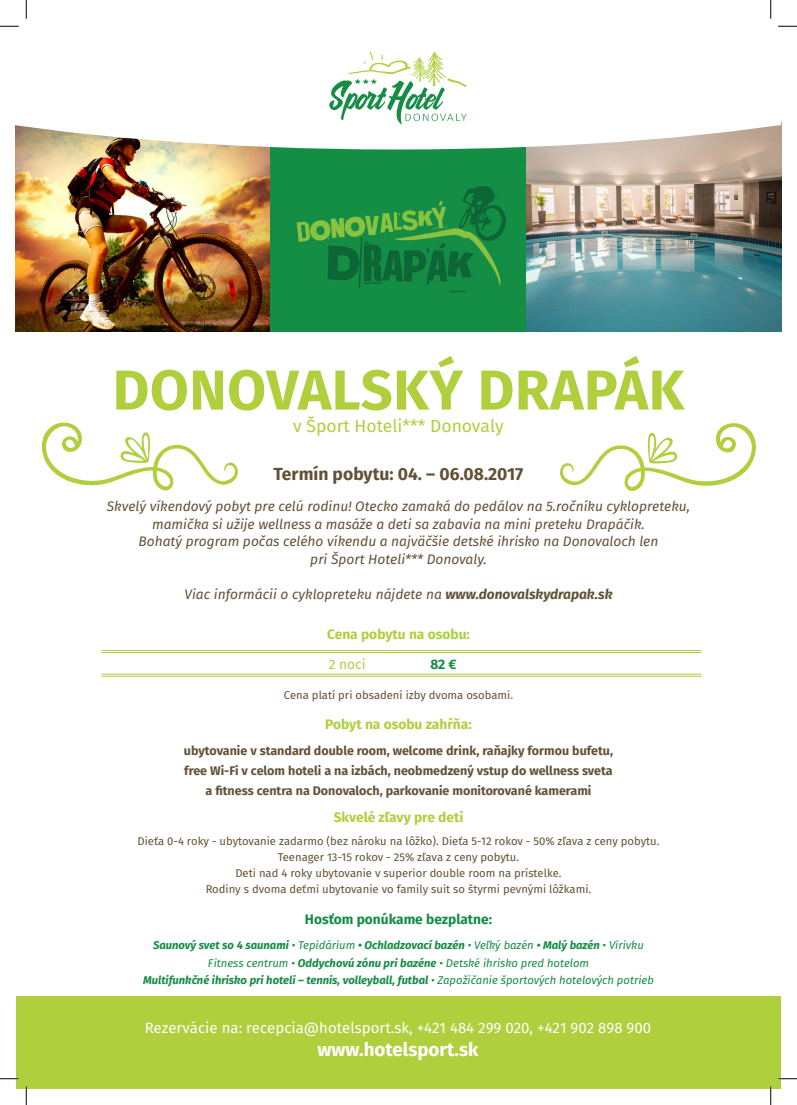
<style>
.page{position:relative;width:797px;height:1105px;background:#fff}
.page>*{position:absolute;margin:0;border:0;box-sizing:border-box;transform-origin:0 0}
.t1{font:700 56.25px "Fira Sans";letter-spacing:.01em;color:#afcf3d}
.t2{font:700 18.75px "Fira Sans";color:#fff}
.t3{font:700 17.5px "Fira Sans";color:#635135}
.t4{font:17.5px "Fira Sans";color:#afcf3d}
.t5{font:15px "Fira Sans";color:#fff}
.t6{font:italic 13.75px "Fira Sans";color:#635135}
.t7{font:700 13.75px "Fira Sans";color:#afcf3d}
.t8{font:700 13.75px "Fira Sans";color:#148c44}
.t9{font:13.75px "Fira Sans";color:#afcf3d}
.t10{font:700 12.5px "Fira Sans";color:#635135}
.t11{font:11.25px/16.2px "Fira Sans";color:#635135;text-align:center}
.t12{font:italic 700 11.25px "Fira Sans";color:#148c44}
.t13{font:italic 11.25px "Fira Sans";color:#148c44}
.s1{font-weight:700}
.s2{font-weight:400}
</style>
<div class="page">
<img style="left:16px;top:149px;width:255px;height:182px">
<img style="left:271px;top:125px;width:510px;height:206px">
<svg style="left:16px;top:16px;width:764px;height:133px"></svg>
<svg style="left:329px;top:51px;width:138px;height:74px"></svg>
<div style="left:16px;top:996px;width:764px;height:93px;background:#afcf3d"></div>
<hr style="left:102px;top:674px;width:599px;height:1px;background:#afcf3d">
<hr style="left:102px;top:676px;width:599px;height:1px;background:#afcf3d">
<hr style="left:102px;top:650px;width:599px;height:1px;background:#afcf3d">
<hr style="left:102px;top:652px;width:599px;height:1px;background:#afcf3d">
<svg style="left:41px;top:422px;width:197px;height:69px"></svg>
<svg style="left:559px;top:423px;width:197px;height:68px"></svg>
<svg style="left:0;top:25px;width:19px;height:2px"></svg>
<svg style="left:778px;top:25px;width:19px;height:2px"></svg>
<svg style="left:0;top:1078px;width:19px;height:1px"></svg>
<svg style="left:778px;top:1078px;width:19px;height:1px"></svg>
<svg style="left:25px;top:0;width:2px;height:19px"></svg>
<svg style="left:25px;top:1086px;width:2px;height:19px"></svg>
<svg style="left:770px;top:0;width:1px;height:19px"></svg>
<svg style="left:770px;top:1086px;width:1px;height:19px"></svg>
<p class="t1" style="left:113px;top:343px;width:573px">DONOVALSKÝ DRAPÁK</p>
<p class="t4" style="left:293px;top:413px;width:212px">v Šport Hoteli*** Donovaly</p>
<p class="t3" style="left:273px;top:459px;width:251px">Termín pobytu: 04. – 06.08.2017</p>
<p class="t6" style="left:107px;top:497px;width:584px">Skvelý víkendový pobyt pre celú rodinu! Otecko zamaká do pedálov na 5.ročníku cyklopreteku,</p>
<p class="t6" style="left:152px;top:514px;width:494px">mamička si užije wellness a masáže a deti sa zabavia na mini preteku Drapáčik.</p>
<p class="t6" style="left:138px;top:532px;width:521px">Bohatý program počas celého víkendu a najväčšie detské ihrisko na Donovaloch len</p>
<p class="t6" style="left:310px;top:549px;width:178px">pri Šport Hoteli*** Donovaly.</p>
<p class="t6" style="left:184px;top:584px;width:429px">Viac informácii o cyklopreteku nájdete na <span class="s1">www.donovalskydrapak.sk</span></p>
<p class="t7" style="left:327px;top:622px;width:144px">Cena pobytu na osobu:</p>
<p class="t9" style="left:329px;top:655px;width:38px">2 noci</p>
<p class="t8" style="left:430px;top:653px;width:28px">82 €</p>
<p class="t11" style="left:284px;top:687px;width:231px">Cena platí pri obsadení izby dvoma osobami.</p>
<p class="t7" style="left:325px;top:712px;width:148px">Pobyt na osobu zahŕňa:</p>
<p class="t10" style="left:184px;top:740px;width:430px">ubytovanie v standard double room, welcome drink, raňajky formou bufetu,</p>
<p class="t10" style="left:184px;top:760px;width:430px">free Wi-Fi v celom hoteli a na izbách, neobmedzený vstup do wellness sveta</p>
<p class="t10" style="left:205px;top:780px;width:387px">a fitness centra na Donovaloch, parkovanie monitorované kamerami</p>
<p class="t7" style="left:334px;top:805px;width:131px">Skvelé zľavy pre deti</p>
<p class="t11" style="left:137px;top:833px;width:523px">Dieťa 0-4 roky - ubytovanie zadarmo (bez nároku na lôžko). Dieťa 5-12 rokov - 50% zľava z ceny pobytu.<br>Teenager 13-15 rokov - 25% zľava z ceny pobytu.</p>
<p class="t11" style="left:235px;top:866px;width:328px">Deti nad 4 roky ubytovanie v superior double room na prístelke.</p>
<p class="t11" style="left:206px;top:882px;width:387px">Rodiny s dvoma deťmi ubytovanie vo family suit so štyrmi pevnými lôžkami.</p>
<p class="t8" style="left:305px;top:908px;width:189px">Hosťom ponúkame bezplatne:</p>
<p class="t12" style="left:153px;top:936px;width:492px">Saunový svet so 4 saunami <span class="s2">• Tepidárium</span> • Ochladzovací bazén <span class="s2">• Veľký bazén</span> • Malý bazén <span class="s2">• Vírivku</span></p>
<p class="t13" style="left:208px;top:955px;width:382px">Fitness centrum • <span class="s1">Oddychovú zónu pri bazéne</span> • Detské ihrisko pred hotelom</p>
<p class="t12" style="left:143px;top:971px;width:512px">Multifunkčné ihrisko pri hoteli – tennis, volleyball, futbal <span class="s2">• Zapožičanie športových hotelových potrieb</span></p>
<p class="t5" style="left:145px;top:1017px;width:508px">Rezervácie na: recepcia@hotelsport.sk, +421 484 299 020, +421 902 898 900</p>
<p class="t2" style="left:317px;top:1033px;width:163px">www.hotelsport.sk</p>
</div>
